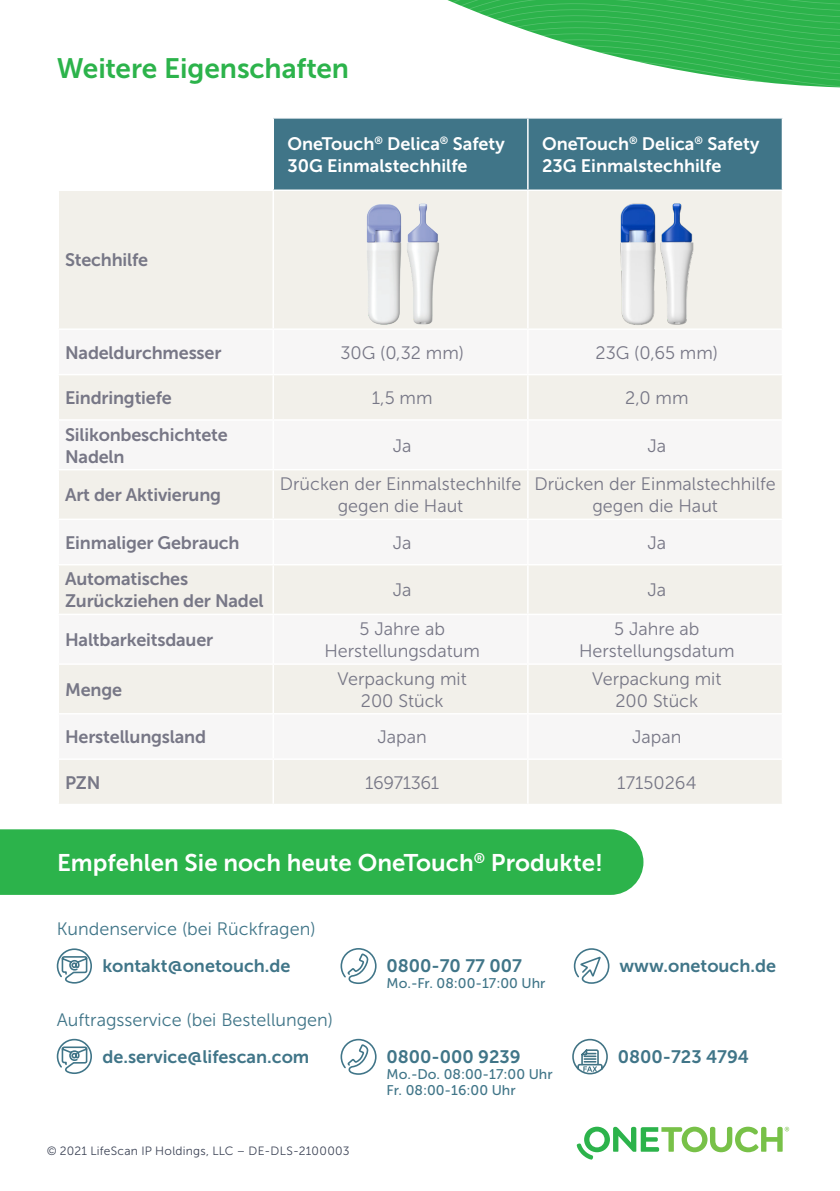
<style>
.page{position:relative;width:840px;height:1191px;background:#fff}
.page>*{position:absolute;margin:0;border:0;box-sizing:border-box;transform-origin:0 0}
.t1{font:28px "Museo Sans 700";letter-spacing:-.005em;color:#2cb34b}
.t2{font:24px "Museo Sans 700";color:#fff}
.t3{font:18px/22px "Museo Sans 300";color:#777786;text-align:center}
.t4{font:18px/22px "Museo Sans 700";letter-spacing:-.01em;color:#777786}
.Address{font:18px "Museo Sans 700";color:#407588}
.t5{font:18px/22px "Museo Sans 700";color:#fff}
.Address-2{font:18px "Museo Sans 300";color:#407588}
.t6{font:18px "Museo Sans 300";letter-spacing:-.02em;color:#777786}
.Address_Small{font:14px "Museo Sans 500";color:#407588}
._8_11_Guidelines_Des{font:12px "Museo Sans 300";letter-spacing:.025em;color:#3c4355}
</style>
<div class="page">
<div style="left:274px;top:119px;width:507px;height:70px;background:#407588"></div>
<div style="left:59px;top:760px;width:722px;height:43px;background:#f2f0ea"></div>
<div style="left:59px;top:191px;width:722px;height:137px;background:#f2f0ea"></div>
<svg style="left:59px;top:375px;width:722px;height:338px;fill:#f2f0ea"></svg>
<hr style="left:527px;top:119px;width:1px;height:70px;background:#fff">
<hr style="left:272px;top:191px;width:2px;height:137px;background:#fff">
<hr style="left:272px;top:375px;width:2px;height:44px;background:#fff">
<hr style="left:527px;top:375px;width:1px;height:44px;background:#fff">
<hr style="left:57px;top:419px;width:216px;height:2px;background:#fff">
<hr style="left:273px;top:419px;width:254px;height:2px;background:#fff">
<hr style="left:272px;top:421px;width:2px;height:48px;background:#fff">
<hr style="left:527px;top:419px;width:255px;height:2px;background:#fff">
<hr style="left:527px;top:421px;width:1px;height:48px;background:#fff">
<hr style="left:57px;top:469px;width:216px;height:1px;background:#fff">
<hr style="left:273px;top:469px;width:254px;height:1px;background:#fff">
<hr style="left:272px;top:470px;width:2px;height:48px;background:#fff">
<hr style="left:527px;top:469px;width:255px;height:1px;background:#fff">
<hr style="left:527px;top:470px;width:1px;height:48px;background:#fff">
<hr style="left:57px;top:518px;width:216px;height:2px;background:#fff">
<hr style="left:273px;top:518px;width:254px;height:2px;background:#fff">
<hr style="left:272px;top:520px;width:2px;height:44px;background:#fff">
<hr style="left:527px;top:518px;width:255px;height:2px;background:#fff">
<hr style="left:527px;top:520px;width:1px;height:44px;background:#fff">
<hr style="left:272px;top:615px;width:2px;height:48px;background:#fff">
<hr style="left:527px;top:615px;width:1px;height:48px;background:#fff">
<hr style="left:272px;top:760px;width:2px;height:43px;background:#fff">
<hr style="left:527px;top:760px;width:1px;height:43px;background:#fff">
<hr style="left:57px;top:564px;width:216px;height:1px;background:#fff">
<hr style="left:57px;top:613px;width:216px;height:2px;background:#fff">
<hr style="left:273px;top:564px;width:254px;height:1px;background:#fff">
<hr style="left:272px;top:565px;width:2px;height:48px;background:#fff">
<hr style="left:273px;top:613px;width:254px;height:2px;background:#fff">
<hr style="left:527px;top:564px;width:255px;height:1px;background:#fff">
<hr style="left:527px;top:565px;width:1px;height:48px;background:#fff">
<hr style="left:527px;top:613px;width:255px;height:2px;background:#fff">
<hr style="left:57px;top:663px;width:216px;height:2px;background:#fff">
<hr style="left:273px;top:663px;width:254px;height:2px;background:#fff">
<hr style="left:272px;top:665px;width:2px;height:48px;background:#fff">
<hr style="left:527px;top:663px;width:255px;height:2px;background:#fff">
<hr style="left:527px;top:665px;width:1px;height:48px;background:#fff">
<hr style="left:527px;top:191px;width:1px;height:137px;background:#fff">
<img style="left:364px;top:200px;width:39px;height:125px">
<img style="left:404px;top:194px;width:36px;height:131px">
<img style="left:618px;top:200px;width:39px;height:125px">
<img style="left:658px;top:194px;width:36px;height:131px">
<svg style="left:447px;top:0;width:392px;height:87px"></svg>
<div style="left:0;top:829px;width:643px;height:66px;background:#2cb34b"></div>
<svg style="left:576px;top:1126px;width:212px;height:33px"></svg>
<svg style="left:340px;top:948px;width:37px;height:36px"></svg>
<svg style="left:573px;top:948px;width:37px;height:36px"></svg>
<svg style="left:56px;top:948px;width:36px;height:36px"></svg>
<svg style="left:340px;top:1038px;width:37px;height:37px"></svg>
<svg style="left:56px;top:1038px;width:36px;height:36px"></svg>
<svg style="left:572px;top:1038px;width:36px;height:37px"></svg>
<p class="t1" style="left:57px;top:52px;width:293px">Weitere Eigenschaften</p>
<p class="t4" style="left:65px;top:249px;width:85px">Stechhilfe</p>
<p class="t5" style="left:287px;top:133px;width:219px">OneTouch<sup>®</sup> Delica<sup>®</sup> Safety<br>30G Einmalstechhilfe</p>
<p class="t5" style="left:541px;top:133px;width:219px">OneTouch<sup>®</sup> Delica<sup>®</sup> Safety<br>23G Einmalstechhilfe</p>
<p class="t4" style="left:65px;top:341px;width:158px">Nadeldurchmesser</p>
<p class="t3" style="left:340px;top:341px;width:125px">30G (0,32 mm)</p>
<p class="t3" style="left:595px;top:341px;width:124px">23G (0,65 mm)</p>
<p class="t4" style="left:65px;top:387px;width:108px">Eindringtiefe</p>
<p class="t3" style="left:371px;top:387px;width:62px">1,5 mm</p>
<p class="t3" style="left:624px;top:387px;width:65px">2,0 mm</p>
<p class="t4" style="left:65px;top:423px;width:164px">Silikonbeschichtete<br>Nadeln</p>
<p class="t3" style="left:392px;top:434px;width:20px">Ja</p>
<p class="t3" style="left:647px;top:434px;width:20px">Ja</p>
<p class="t4" style="left:65px;top:484px;width:157px">Art der Aktivierung</p>
<p class="t3" style="left:280px;top:473px;width:243px">Drücken der Einmalstechhilfe gegen die Haut</p>
<p class="t3" style="left:534px;top:473px;width:243px">Drücken der Einmalstechhilfe gegen die Haut</p>
<p class="t4" style="left:65px;top:531px;width:176px">Einmaliger Gebrauch</p>
<p class="t3" style="left:392px;top:532px;width:20px">Ja</p>
<p class="t3" style="left:647px;top:532px;width:20px">Ja</p>
<p class="t4" style="left:65px;top:568px;width:200px">Automatisches<br>Zurückziehen der Nadel</p>
<p class="t3" style="left:392px;top:579px;width:20px">Ja</p>
<p class="t3" style="left:647px;top:579px;width:20px">Ja</p>
<p class="t4" style="left:65px;top:629px;width:150px">Haltbarkeitsdauer</p>
<p class="t3" style="left:324px;top:618px;width:157px">5 Jahre ab<br>Herstellungsdatum</p>
<p class="t3" style="left:578px;top:618px;width:157px">5 Jahre ab<br>Herstellungsdatum</p>
<p class="t4" style="left:65px;top:678px;width:58px">Menge</p>
<p class="t3" style="left:337px;top:667px;width:131px">Verpackung mit<br>200 Stück</p>
<p class="t3" style="left:592px;top:667px;width:131px">Verpackung mit<br>200 Stück</p>
<p class="t4" style="left:65px;top:726px;width:142px">Herstellungsland</p>
<p class="t3" style="left:377px;top:726px;width:51px">Japan</p>
<p class="t3" style="left:631px;top:726px;width:51px">Japan</p>
<p class="t4" style="left:65px;top:771px;width:37px">PZN</p>
<p class="t6" style="left:365px;top:772px;width:76px">16971361</p>
<p class="t3" style="left:617px;top:771px;width:81px">17150264</p>
<p class="t2" style="left:57px;top:849px;width:547px">Empfehlen Sie noch heute OneTouch<sup>®</sup> Produkte!</p>
<p class="Address-2" style="left:57px;top:919px;width:260px">Kundenservice (bei Rückfragen)</p>
<p class="Address" style="left:386px;top:956px;width:137px">0800-70 77 007</p>
<p class="Address_Small" style="left:386px;top:975px;width:160px">Mo.-Fr. 08:00-17:00 Uhr</p>
<p class="Address" style="left:102px;top:956px;width:189px">kontakt@onetouch.de</p>
<p class="Address" style="left:619px;top:956px;width:158px">www.onetouch.de</p>
<p class="Address-2" style="left:57px;top:1009px;width:278px">Auftragsservice (bei Bestellungen)</p>
<p class="Address" style="left:102px;top:1046px;width:208px">de.service@lifescan.com</p>
<p class="Address" style="left:617px;top:1046px;width:133px">0800-723 4794</p>
<p class="Address" style="left:386px;top:1046px;width:136px">0800-000 9239</p>
<p class="Address_Small" style="left:386px;top:1066px;width:167px">Mo.-Do. 08:00-17:00 Uhr</p>
<p class="Address_Small" style="left:386px;top:1082px;width:130px">Fr. 08:00-16:00 Uhr</p>
<p class="_8_11_Guidelines_Des" style="left:47px;top:1144px;width:304px">© 2021 LifeScan IP Holdings, LLC – DE-DLS-2100003</p>
</div>
